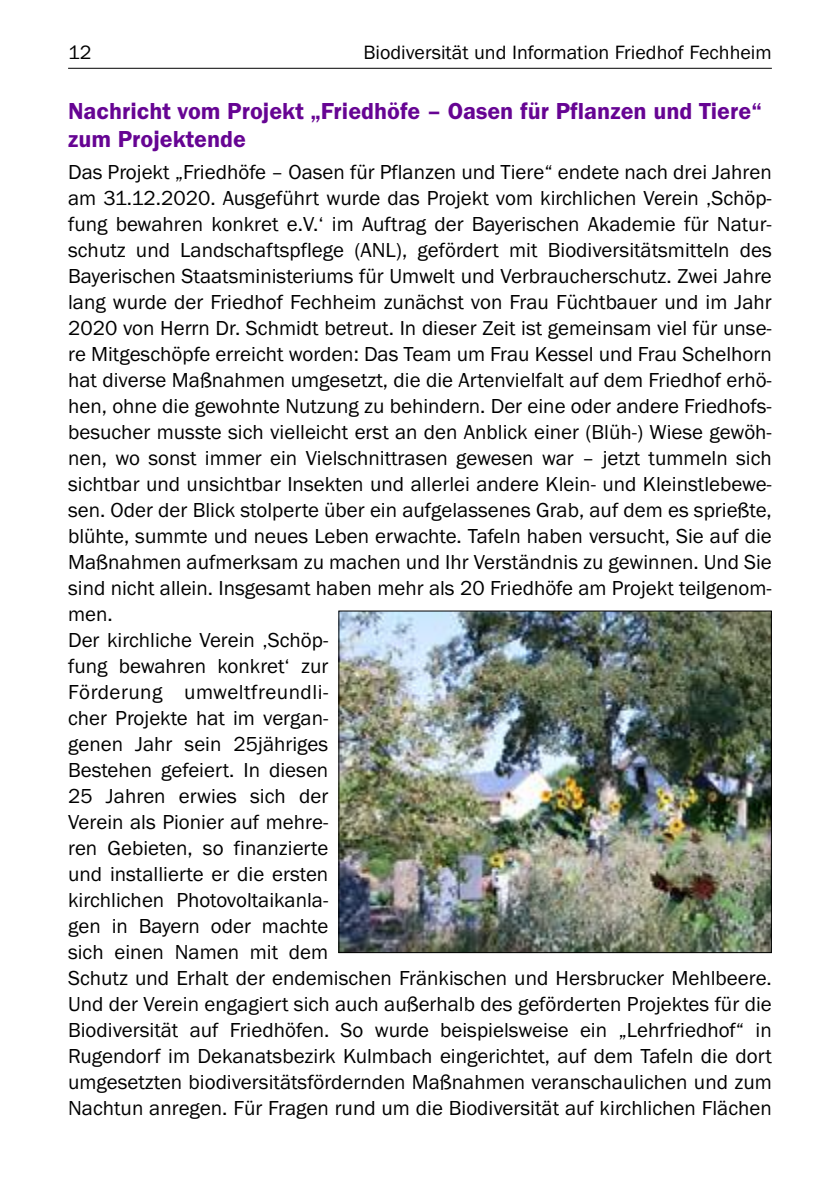
<style>
.page{position:relative;width:840px;height:1191px;background:#fff}
.page>*{position:absolute;margin:0;border:0;box-sizing:border-box;transform-origin:0 0}
.t1{font:600 24px/28px "Franklin Gothic";color:#660493}
.t2{font:21px/26px "Franklin Gothic";color:#000}
.t3{font:20px "Franklin Gothic";color:#000}
</style>
<div class="page">
<hr style="left:68px;top:68px;width:703px;height:1px;background:#000">
<img style="left:340px;top:612px;width:429px;height:339px">
<div style="left:338px;top:610px;width:433px;height:343px;border:1px solid #000"></div>
<p class="t3" style="left:68px;top:41px;width:25px">12</p>
<p class="t3" style="left:363px;top:41px;width:410px">Biodiversität und Information Friedhof Fechheim</p>
<p class="t1" style="left:68px;top:97px;width:694px">Nachricht vom Projekt „Friedhöfe – Oasen für Pflanzen und Tiere“ zum Projektende</p>
<p class="t2" style="left:68px;top:158px;width:705px">Das Projekt „Friedhöfe – Oasen für Pflanzen und Tiere“ endete nach drei Jahren am 31.12.2020. Ausgeführt wurde das Projekt vom kirchlichen Verein ‚Schöp&shy;fung bewahren konkret e.V.‘ im Auftrag der Bayerischen Akademie für Natur&shy;schutz und Landschaftspflege (ANL), gefördert mit Biodiversitätsmitteln des Bayerischen Staatsministeriums für Umwelt und Verbraucherschutz. Zwei Jahre lang wurde der Friedhof Fechheim zunächst von Frau Füchtbauer und im Jahr 2020 von Herrn Dr. Schmidt betreut. In dieser Zeit ist gemeinsam viel für unse&shy;re Mitgeschöpfe erreicht worden: Das Team um Frau Kessel und Frau Schelhorn hat diverse Maßnahmen umgesetzt, die die Artenvielfalt auf dem Friedhof erhö&shy;hen, ohne die gewohnte Nutzung zu behindern. Der eine oder andere Friedhofs&shy;besucher musste sich vielleicht erst an den Anblick einer (Blüh-) Wiese gewöh&shy;nen, wo sonst immer ein Vielschnittrasen gewesen war – jetzt tummeln sich sichtbar und unsichtbar Insekten und allerlei andere Klein- und Kleinstlebewe&shy;sen. Oder der Blick stolperte über ein aufgelassenes Grab, auf dem es sprießte, blühte, summte und neues Leben erwachte. Tafeln haben versucht, Sie auf die Maßnahmen aufmerksam zu machen und Ihr Verständnis zu gewinnen. Und Sie sind nicht allein. Insgesamt haben mehr als 20 Friedhöfe am Projekt teilgenom&shy;men.<br>Der kirchliche Verein ‚Schöp-<br>fung bewahren konkret‘ zur<br>Förderung umweltfreundli-<br>cher Projekte hat im vergan-<br>genen Jahr sein 25jähriges<br>Bestehen gefeiert. In diesen<br>25 Jahren erwies sich der<br>Verein als Pionier auf mehre-<br>ren Gebieten, so finanzierte<br>und installierte er die ersten<br>kirchlichen Photovoltaikanla-<br>gen in Bayern oder machte<br>sich einen Namen mit dem<br>Schutz und Erhalt der endemischen Fränkischen und Hersbrucker Mehlbeere.<br>Und der Verein engagiert sich auch außerhalb des geförderten Projektes für die Biodiversität auf Friedhöfen. So wurde beispielsweise ein „Lehrfriedhof“ in Rugendorf im Dekanatsbezirk Kulmbach eingerichtet, auf dem Tafeln die dort umgesetzten biodiversitätsfördernden Maßnahmen veranschaulichen und zum Nachtun anregen. Für Fragen rund um die Biodiversität auf kirchlichen Flächen</p>
</div>
